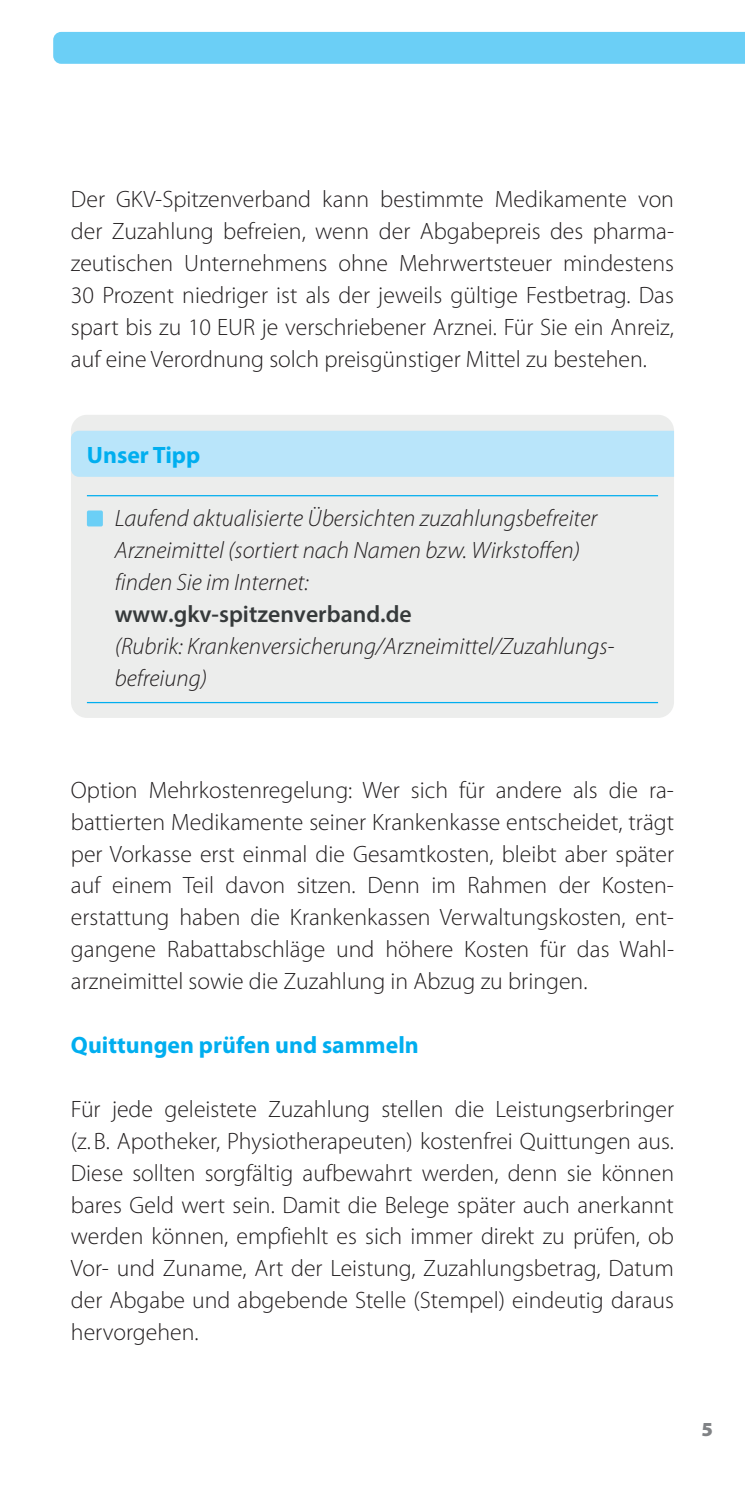
<style>
.page{position:relative;width:745px;height:1489px;background:#fff}
.page>*{position:absolute;margin:0;border:0;box-sizing:border-box;transform-origin:0 0}
.t1{font:300 23.75px/32px "Myriad Pro";color:#231f20;text-align:justify}
.t2{font:italic 300 23.75px/32px "Myriad Pro";color:#231f20}
.t3{font:700 23.75px "Myriad Pro";color:#00aeef}
.t4{font:600 23.75px "Myriad Pro";color:#363a3b}
.t5{font:900 20px "Myriad Pro";color:#808285}
</style>
<div class="page">
<div style="left:53px;top:32px;width:691px;height:32px;background:#6bcff6"></div>
<div style="left:71px;top:415px;width:602px;height:303px;background:#ecedec;border-radius:16px"></div>
<div style="left:71px;top:431px;width:602px;height:46px;background:#b9e5fa"></div>
<hr style="left:87px;top:495px;width:570px;height:1px;background:#00aeef">
<hr style="left:87px;top:702px;width:570px;height:1px;background:#00aeef">
<div style="left:87px;top:510px;width:16px;height:16px;background:#6bcff6;border-radius:2px"></div>
<p class="t1" style="left:71px;top:184px;width:604px">Der GKV-Spitzenverband kann bestimmte Medikamente von der Zuzahlung befreien, wenn der Abgabepreis des pharma&shy;zeutischen Unternehmens ohne Mehrwertsteuer mindestens 30 Prozent niedriger ist als der jeweils gültige Festbetrag. Das spart bis zu 10 EUR je verschriebener Arznei. Für Sie ein Anreiz, auf eine Verordnung solch preisgünstiger Mittel zu bestehen.</p>
<p class="t3" style="left:87px;top:441px;width:115px">Unser Tipp</p>
<p class="t2" style="left:115px;top:503px;width:484px">Laufend aktualisierte Übersichten zuzahlungsbefreiter<br>Arzneimittel (sortiert nach Namen bzw. Wirkstoffen) finden Sie im Internet:</p>
<p class="t4" style="left:115px;top:599px;width:298px">www.gkv-spitzenverband.de</p>
<p class="t2" style="left:115px;top:630px;width:501px">(Rubrik: Krankenversicherung/Arzneimittel/Zuzahlungs&shy;befreiung)</p>
<p class="t1" style="left:71px;top:774px;width:604px">Option Mehrkostenregelung: Wer sich für andere als die ra&shy;battierten Medikamente seiner Krankenkasse entscheidet, trägt per Vorkasse erst einmal die Gesamtkosten, bleibt aber später auf einem Teil davon sitzen. Denn im Rahmen der Kosten&shy;erstattung haben die Krankenkassen Verwaltungskosten, ent&shy;gangene Rabattabschläge und höhere Kosten für das Wahl&shy;arzneimittel sowie die Zuzahlung in Abzug zu bringen.</p>
<p class="t3" style="left:71px;top:1031px;width:349px">Quittungen prüfen und sammeln</p>
<p class="t1" style="left:71px;top:1093px;width:604px">Für jede geleistete Zuzahlung stellen die Leistungserbringer (z.B. Apotheker, Physiotherapeuten) kostenfrei Quittungen aus.<br>Diese sollten sorgfältig aufbewahrt werden, denn sie können bares Geld wert sein. Damit die Belege später auch anerkannt werden können, empfiehlt es sich immer direkt zu prüfen, ob Vor- und Zuname, Art der Leistung, Zuzahlungsbetrag, Datum der Abgabe und abgebende Stelle (Stempel) eindeutig daraus hervorgehen.</p>
<p class="t5" style="left:701px;top:1417px;width:13px">5</p>
</div>
